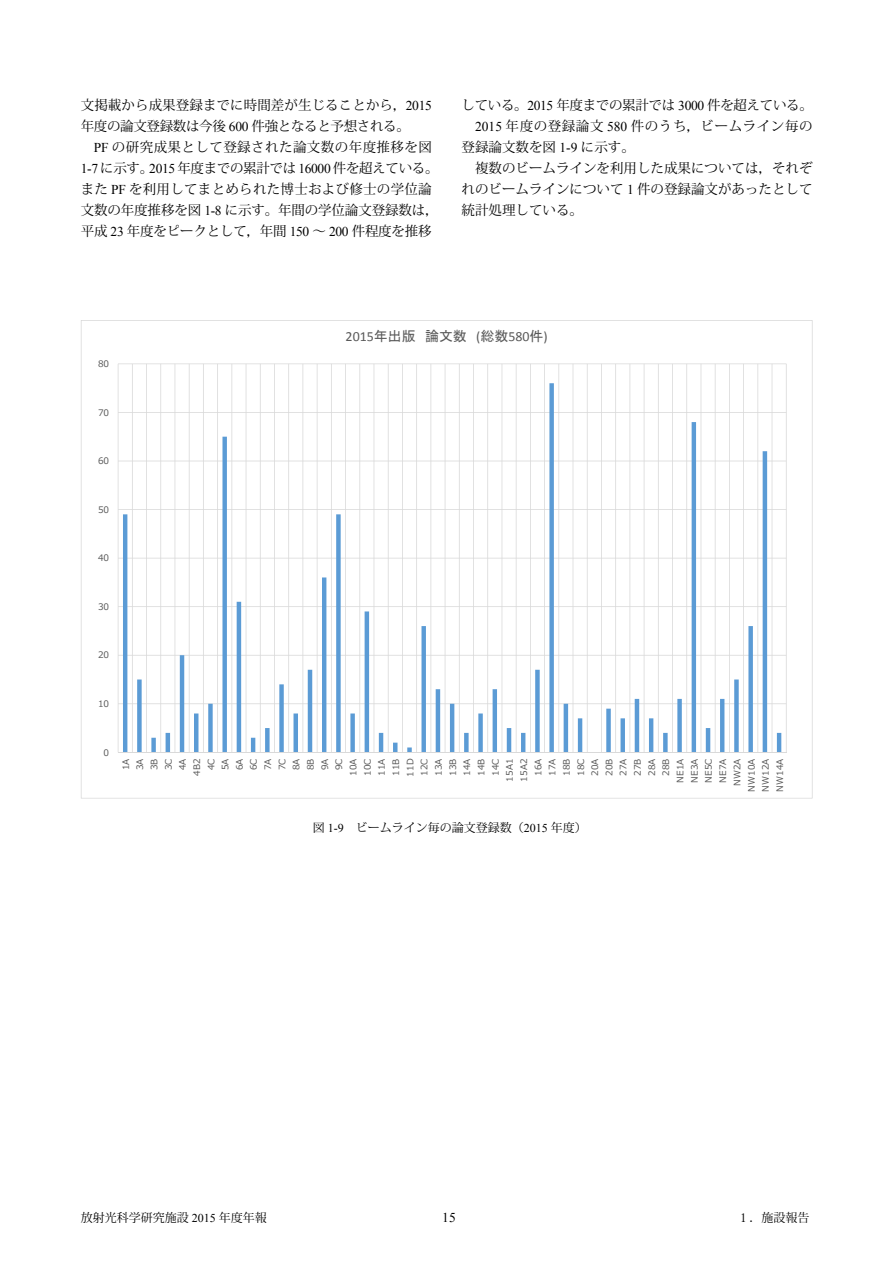
<style>
.page{position:relative;width:893px;height:1263px;background:#fff}
.page>*{position:absolute;margin:0;border:0;box-sizing:border-box;transform-origin:0 0}
.t1{font:13.95px "Calibri";color:#595959}
.t2{font:13.5px/21px "Koz Min Pro";color:#000}
.t3{font:13.5px "Koz Min Pro";letter-spacing:-.025em;color:#000}
.t4{font:13.5px "Koz Min Pro";letter-spacing:.04em;color:#000}
.t5{font:13.5px "Times New Roman";color:#000}
.t6{font:12px "Koz Min Pro";color:#000}
.t7{font:9px/14.2px "Meiryo UI";color:#595959;text-align:right}
.s1{font-family:"Times New Roman"}
.s2{font-family:"MS P Gothic"}
</style>
<div class="page">
<svg style="left:81px;top:320px;width:732px;height:478px"></svg>
<p class="t2" style="left:81px;top:94px;width:353px">文掲載から成果登録までに時間差が生じることから，<span class="s1">2015</span>年度の論文登録数は今後 <span class="s1">600</span> 件強となると予想される。</p>
<p class="t2" style="left:81px;top:136px;width:359px;text-align:center"><span class="s1">PF</span> の研究成果として登録された論文数の年度推移を図<span class="s1">1-7</span> に示す。<span class="s1">2015</span> 年度までの累計では <span class="s1">16000</span> 件を超えている。また <span class="s1">PF</span> を利用してまとめられた博士および修士の学位論文数の年度推移を図 <span class="s1">1-8</span> に示す。年間の学位論文登録数は，平成 <span class="s1">23</span> 年度をピークとして，年間 <span class="s1">150</span> ～ <span class="s1">200</span> 件程度を推移</p>
<p class="t3" style="left:462px;top:95px;width:353px">している。<span class="s1">2015</span> 年度までの累計では <span class="s1">3000</span> 件を超えている。</p>
<p class="t4" style="left:475px;top:116px;width:339px"><span class="s1">2015</span> 年度の登録論文 <span class="s1">580</span> 件のうち，ビームライン毎の</p>
<p class="t2" style="left:462px;top:136px;width:175px">登録論文数を図 <span class="s1">1-9</span> に示す。</p>
<p class="t2" style="left:462px;top:157px;width:352px">　複数のビームラインを利用した成果については，それぞ</p>
<p class="t2" style="left:462px;top:178px;width:352px">れのビームラインについて <span class="s1">1</span> 件の登録論文があったとして</p>
<p class="t2" style="left:462px;top:199px;width:123px">統計処理している。</p>
<p class="t7" style="left:98px;top:357px;width:13px">80</p>
<p class="t7" style="left:98px;top:406px;width:13px">70</p>
<p class="t1" style="left:346px;top:328px;width:204px">2015<span class="s2">年出版 論文数</span> (<span class="s2">総数</span>580<span class="s2">件</span>)</p>
<p class="t7" style="left:98px;top:454px;width:13px">60</p>
<p class="t7" style="left:98px;top:503px;width:13px">50</p>
<p class="t7" style="left:98px;top:551px;width:13px">40</p>
<p class="t7" style="left:98px;top:600px;width:13px">30</p>
<p class="t7" style="left:98px;top:648px;width:13px">20</p>
<p class="t7" style="left:98px;top:697px;width:13px">10</p>
<p class="t7" style="left:104px;top:746px;width:7px">0</p>
<p class="t7" style="left:119px;top:792px;width:34px;rotate:-90deg">1A<br>3A<br>3B<br>3C<br>4A<br>4B2<br>4C<br>5A<br>6A<br>6C<br>7A<br>7C<br>8A<br>8B<br>9A<br>9C<br>10A<br>10C<br>11A<br>11B<br>11D<br>12C<br>13A<br>13B<br>14A<br>14B<br>14C<br>15A1<br>15A2<br>16A<br>17A<br>18B<br>18C<br>20A<br>20B<br>27A<br>27B<br>28A<br>28B<br>NE1A<br>NE3A<br>NE5C<br>NE7A<br>NW2A<br>NW10A<br>NW12A<br>NW14A</p>
<p class="t6" style="left:313px;top:819px;width:275px">図 <span class="s1">1-9</span>　ビームライン毎の論文登録数（<span class="s1">2015</span> 年度）</p>
<p class="t6" style="left:81px;top:1209px;width:188px">放射光科学研究施設 <span class="s1">2015</span> 年度年報</p>
<p class="t5" style="left:442px;top:1208px;width:15px">15</p>
<p class="t6" style="left:737px;top:1209px;width:74px">１．施設報告</p>
</div>
